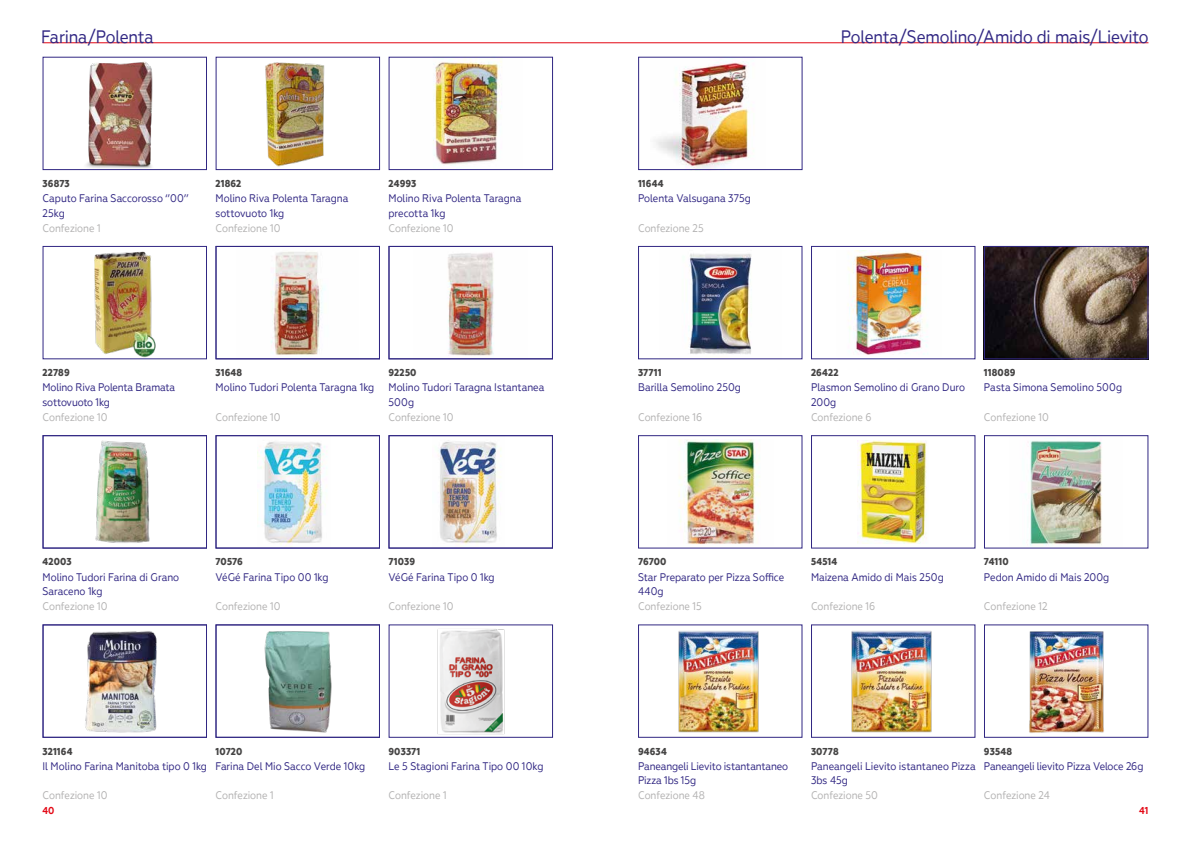
<style>
.page{position:relative;width:1191px;height:842px;background:#fff}
.page>*{position:absolute;margin:0;border:0;box-sizing:border-box;transform-origin:0 0}
.t1{font:18px "Geometria Narrow";letter-spacing:-.01em;color:#312783}
.t2{font:11px/14.5px "Geometria Narrow";letter-spacing:-.005em;color:#312783}
.t3{font:11px "Geometria Narrow";letter-spacing:-.005em;color:#b3b2b2}
.t4{font:800 10px "Geometria Narrow";letter-spacing:.015em;color:#454444}
.t5{font:700 10px "Geometria Narrow";color:#e30613}
</style>
<div class="page">
<hr style="left:43px;top:43px;width:1105px;height:1px;background:#e30613">
<img style="left:437px;top:629px;width:68px;height:106px">
<div style="left:388px;top:624px;width:165px;height:114px;border:1px solid #312783"></div>
<img style="left:655px;top:61px;width:94px;height:107px">
<div style="left:638px;top:57px;width:164px;height:113px;border:1px solid #312783"></div>
<img style="left:86px;top:62px;width:67px;height:106px">
<div style="left:43px;top:57px;width:164px;height:113px;border:1px solid #312783"></div>
<img style="left:265px;top:62px;width:60px;height:105px">
<div style="left:216px;top:57px;width:164px;height:113px;border:1px solid #312783"></div>
<img style="left:433px;top:59px;width:69px;height:106px">
<div style="left:388px;top:57px;width:165px;height:113px;border:1px solid #312783"></div>
<img style="left:94px;top:251px;width:62px;height:106px">
<div style="left:43px;top:246px;width:164px;height:113px;border:1px solid #312783"></div>
<img style="left:271px;top:252px;width:54px;height:104px">
<div style="left:215px;top:246px;width:165px;height:113px;border:1px solid #312783"></div>
<img style="left:448px;top:252px;width:46px;height:104px">
<div style="left:388px;top:246px;width:165px;height:113px;border:1px solid #312783"></div>
<img style="left:95px;top:440px;width:55px;height:103px">
<div style="left:43px;top:435px;width:164px;height:114px;border:1px solid #312783"></div>
<img style="left:258px;top:441px;width:69px;height:106px">
<div style="left:215px;top:435px;width:165px;height:114px;border:1px solid #312783"></div>
<img style="left:438px;top:440px;width:63px;height:104px">
<div style="left:388px;top:435px;width:165px;height:114px;border:1px solid #312783"></div>
<img style="left:85px;top:631px;width:72px;height:102px">
<div style="left:43px;top:624px;width:164px;height:114px;border:1px solid #312783"></div>
<img style="left:264px;top:631px;width:68px;height:102px">
<div style="left:215px;top:624px;width:165px;height:114px;border:1px solid #312783"></div>
<img style="left:689px;top:253px;width:63px;height:101px">
<div style="left:638px;top:246px;width:164px;height:113px;border:1px solid #312783"></div>
<img style="left:848px;top:251px;width:80px;height:104px">
<div style="left:811px;top:246px;width:164px;height:113px;border:1px solid #312783"></div>
<img style="left:986px;top:248px;width:160px;height:109px">
<div style="left:984px;top:246px;width:164px;height:113px;border:1px solid #312783"></div>
<img style="left:679px;top:440px;width:81px;height:104px">
<div style="left:638px;top:435px;width:164px;height:114px;border:1px solid #312783"></div>
<img style="left:857px;top:440px;width:70px;height:103px">
<div style="left:811px;top:435px;width:164px;height:114px;border:1px solid #312783"></div>
<img style="left:1025px;top:440px;width:77px;height:106px">
<div style="left:984px;top:435px;width:164px;height:114px;border:1px solid #312783"></div>
<img style="left:678px;top:631px;width:81px;height:102px">
<div style="left:638px;top:624px;width:164px;height:114px;border:1px solid #312783"></div>
<img style="left:851px;top:631px;width:81px;height:102px">
<div style="left:811px;top:624px;width:164px;height:114px;border:1px solid #312783"></div>
<img style="left:1029px;top:631px;width:75px;height:102px">
<div style="left:984px;top:624px;width:164px;height:114px;border:1px solid #312783"></div>
<h1 class="t1" style="left:41px;top:26px;width:114px">Farina/Polenta</h1>
<h1 class="t1" style="left:840px;top:26px;width:309px">Polenta/Semolino/Amido di mais/Lievito</h1>
<p class="t4" style="left:43px;top:178px;width:29px">36873</p>
<p class="t4" style="left:215px;top:178px;width:27px">21862</p>
<p class="t4" style="left:388px;top:178px;width:29px">24993</p>
<p class="t2" style="left:43px;top:191px;width:148px">Caputo Farina Saccorosso ‘’00’’<br>25kg</p>
<p class="t3" style="left:43px;top:221px;width:60px">Confezione 1</p>
<p class="t2" style="left:215px;top:191px;width:134px">Molino Riva Polenta Taragna sottovuoto 1kg</p>
<p class="t3" style="left:215px;top:221px;width:66px">Confezione 10</p>
<p class="t2" style="left:388px;top:191px;width:134px">Molino Riva Polenta Taragna precotta 1kg</p>
<p class="t3" style="left:388px;top:221px;width:66px">Confezione 10</p>
<p class="t4" style="left:43px;top:367px;width:29px">22789</p>
<p class="t2" style="left:43px;top:380px;width:134px">Molino Riva Polenta Bramata sottovuoto 1kg</p>
<p class="t3" style="left:43px;top:411px;width:66px">Confezione 10</p>
<p class="t4" style="left:215px;top:367px;width:28px">31648</p>
<p class="t2" style="left:215px;top:380px;width:160px">Molino Tudori Polenta Taragna 1kg</p>
<p class="t3" style="left:215px;top:411px;width:66px">Confezione 10</p>
<p class="t4" style="left:388px;top:367px;width:30px">92250</p>
<p class="t2" style="left:388px;top:380px;width:157px">Molino Tudori Taragna Istantanea<br>500g</p>
<p class="t3" style="left:388px;top:411px;width:66px">Confezione 10</p>
<p class="t4" style="left:43px;top:556px;width:31px">42003</p>
<p class="t2" style="left:43px;top:570px;width:138px">Molino Tudori Farina di Grano<br>Saraceno 1kg</p>
<p class="t3" style="left:43px;top:600px;width:66px">Confezione 10</p>
<p class="t4" style="left:215px;top:556px;width:29px">70576</p>
<p class="t2" style="left:215px;top:570px;width:115px">VéGé Farina Tipo 00 1kg</p>
<p class="t3" style="left:215px;top:600px;width:66px">Confezione 10</p>
<p class="t4" style="left:388px;top:556px;width:28px">71039</p>
<p class="t2" style="left:388px;top:570px;width:108px">VéGé Farina Tipo 0 1kg</p>
<p class="t3" style="left:388px;top:600px;width:66px">Confezione 10</p>
<p class="t4" style="left:43px;top:745px;width:32px">321164</p>
<p class="t2" style="left:43px;top:759px;width:166px">Il Molino Farina Manitoba tipo 0 1kg</p>
<p class="t3" style="left:43px;top:789px;width:66px">Confezione 10</p>
<p class="t4" style="left:215px;top:745px;width:28px">10720</p>
<p class="t2" style="left:215px;top:759px;width:151px">Farina Del Mio Sacco Verde 10kg</p>
<p class="t3" style="left:215px;top:789px;width:60px">Confezione 1</p>
<p class="t4" style="left:388px;top:745px;width:33px">903371</p>
<p class="t2" style="left:388px;top:759px;width:157px">Le 5 Stagioni Farina Tipo 00 10kg</p>
<p class="t3" style="left:388px;top:789px;width:60px">Confezione 1</p>
<p class="t4" style="left:638px;top:178px;width:27px">11644</p>
<p class="t2" style="left:638px;top:191px;width:114px">Polenta Valsugana 375g</p>
<p class="t3" style="left:638px;top:221px;width:67px">Confezione 25</p>
<p class="t4" style="left:638px;top:367px;width:25px">37711</p>
<p class="t2" style="left:638px;top:380px;width:104px">Barilla Semolino 250g</p>
<p class="t3" style="left:638px;top:411px;width:66px">Confezione 16</p>
<p class="t4" style="left:811px;top:367px;width:29px">26422</p>
<p class="t2" style="left:811px;top:380px;width:155px">Plasmon Semolino di Grano Duro<br>200g</p>
<p class="t3" style="left:811px;top:411px;width:62px">Confezione 6</p>
<p class="t4" style="left:984px;top:367px;width:33px">118089</p>
<p class="t2" style="left:984px;top:380px;width:140px">Pasta Simona Semolino 500g</p>
<p class="t3" style="left:984px;top:411px;width:66px">Confezione 10</p>
<p class="t4" style="left:638px;top:556px;width:30px">76700</p>
<p class="t2" style="left:638px;top:570px;width:148px">Star Preparato per Pizza Soffice<br>440g</p>
<p class="t3" style="left:638px;top:600px;width:65px">Confezione 15</p>
<p class="t4" style="left:811px;top:556px;width:28px">54514</p>
<p class="t2" style="left:811px;top:570px;width:134px">Maizena Amido di Mais 250g</p>
<p class="t3" style="left:811px;top:600px;width:66px">Confezione 16</p>
<p class="t4" style="left:984px;top:556px;width:26px">74110</p>
<p class="t2" style="left:984px;top:570px;width:127px">Pedon Amido di Mais 200g</p>
<p class="t3" style="left:984px;top:600px;width:65px">Confezione 12</p>
<p class="t4" style="left:638px;top:745px;width:30px">94634</p>
<p class="t2" style="left:638px;top:759px;width:152px">Paneangeli Lievito istantantaneo<br>Pizza 1bs 15g</p>
<p class="t3" style="left:638px;top:789px;width:69px">Confezione 48</p>
<p class="t4" style="left:811px;top:745px;width:29px">30778</p>
<p class="t2" style="left:811px;top:759px;width:166px">Paneangeli Lievito istantaneo Pizza<br>3bs 45g</p>
<p class="t3" style="left:811px;top:789px;width:68px">Confezione 50</p>
<p class="t4" style="left:984px;top:745px;width:30px">93548</p>
<p class="t2" style="left:984px;top:759px;width:161px">Paneangeli lievito Pizza Veloce 26g</p>
<p class="t3" style="left:984px;top:789px;width:67px">Confezione 24</p>
<p class="t5" style="left:43px;top:804px;width:13px">40</p>
<p class="t5" style="left:1139px;top:804px;width:11px">41</p>
</div>
